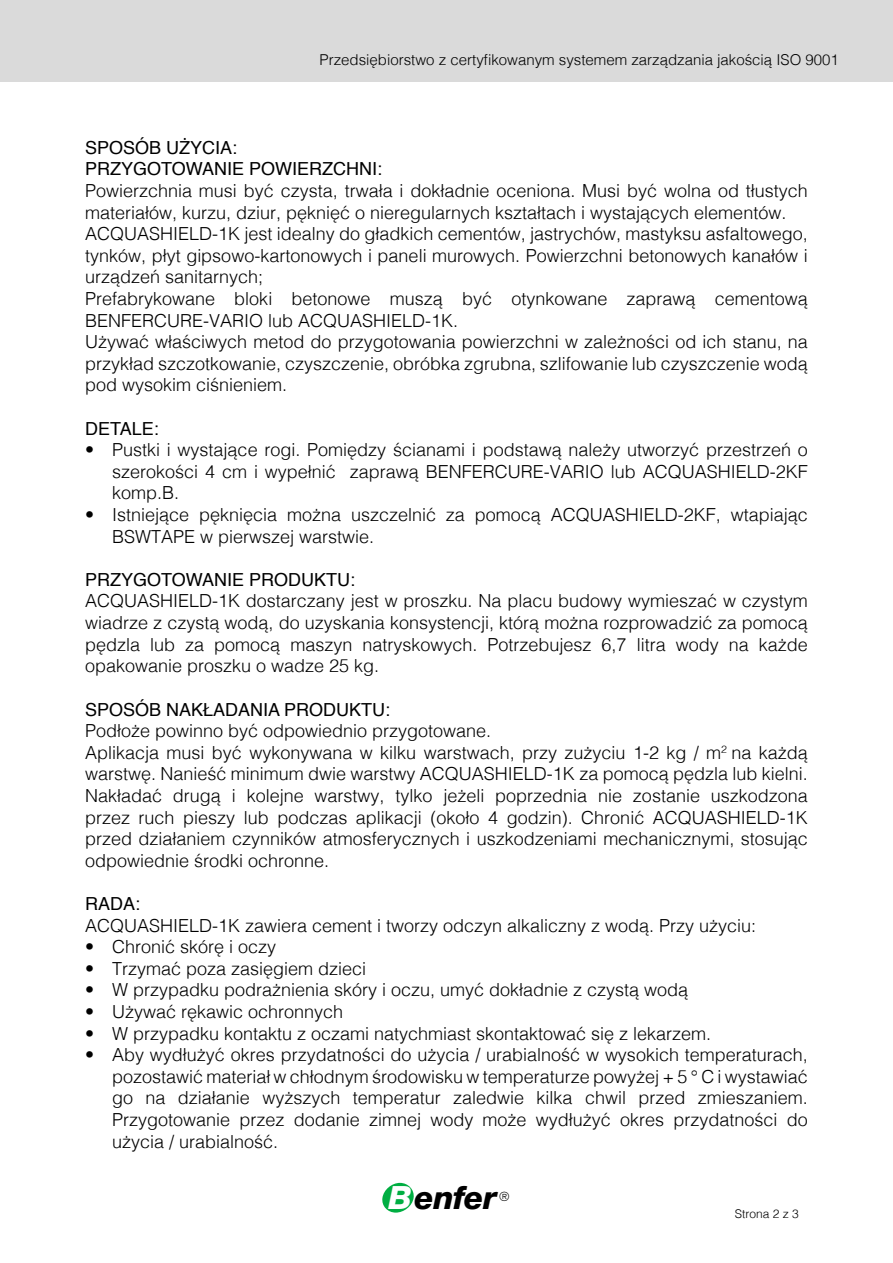
<style>
.page{position:relative;width:893px;height:1263px;background:#fff}
.page>*{position:absolute;margin:0;border:0;box-sizing:border-box;transform-origin:0 0}
.t1{font:italic 800 32.1px "Helvetica Neue";letter-spacing:-.02em;color:#000}
.t2{font:300 18px/21.6px "Helvetica";color:#000}
.t3{font:18px/21.6px "Helvetica";color:#000}
.t4{font:300 15px "Helvetica";color:#000}
.t5{font:300 12.15px "Futura";color:#000}
.t6{font:300 12px "Helvetica";color:#000}
.s1{color:#fff}
</style>
<div class="page">
<div style="left:0;top:0;width:892px;height:82px;background:#dadada"></div>
<hr style="left:892px;top:0;width:1px;height:82px;background:#dadada">
<svg style="left:382px;top:1183px;width:32px;height:29px"></svg>
<p class="t4" style="left:320px;top:47px;width:521px">Przedsiębiorstwo z certyfikowanym systemem zarządzania jakością ISO 9001</p>
<p class="t3" style="left:85px;top:137px;width:299px">SPOSÓB UŻYCIA:<br>PRZYGOTOWANIE POWIERZCHNI:</p>
<p class="t2" style="left:85px;top:179px;width:724px">Powierzchnia musi być czysta, trwała i dokładnie oceniona. Musi być wolna od tłustych materiałów, kurzu, dziur, pęknięć o nieregularnych kształtach i wystających elementów.<br>ACQUASHIELD-1K jest idealny do gładkich cementów, jastrychów, mastyksu asfaltowego, tynków, płyt gipsowo-kartonowych i paneli murowych. Powierzchni betonowych kanałów i urządzeń sanitarnych;<br>Prefabrykowane bloki betonowe muszą być otynkowane zaprawą cementową BENFERCURE-VARIO lub ACQUASHIELD-1K.<br>Używać właściwych metod do przygotowania powierzchni w zależności od ich stanu, na przykład szczotkowanie, czyszczenie, obróbka zgrubna, szlifowanie lub czyszczenie wodą pod wysokim ciśnieniem.</p>
<p class="t3" style="left:85px;top:418px;width:75px">DETALE:</p>
<p class="t2" style="left:112px;top:438px;width:697px;text-align:justify;text-indent:-27px">• Pustki i wystające rogi. Pomiędzy ścianami i podstawą należy utworzyć przestrzeń o szerokości 4 cm i wypełnić zaprawą BENFERCURE-VARIO lub ACQUASHIELD-2KF komp.B.</p>
<p class="t2" style="left:112px;top:503px;width:697px;text-indent:-27px">• Istniejące pęknięcia można uszczelnić za pomocą ACQUASHIELD-2KF, wtapiając<br>BSWTAPE w pierwszej warstwie.</p>
<p class="t3" style="left:85px;top:569px;width:272px">PRZYGOTOWANIE PRODUKTU:</p>
<p class="t2" style="left:85px;top:589px;width:724px;text-align:justify">ACQUASHIELD-1K dostarczany jest w proszku. Na placu budowy wymieszać w czystym wiadrze z czystą wodą, do uzyskania konsystencji, którą można rozprowadzić za pomocą pędzla lub za pomocą maszyn natryskowych. Potrzebujesz 6,7 litra wody na każde opakowanie proszku o wadze 25 kg.</p>
<p class="t3" style="left:85px;top:699px;width:307px">SPOSÓB NAKŁADANIA PRODUKTU:</p>
<p class="t2" style="left:85px;top:719px;width:724px">Podłoże powinno być odpowiednio przygotowane.<br>Aplikacja musi być wykonywana w kilku warstwach, przy zużyciu 1-2 kg / m<sup>2</sup> na każdą warstwę. Nanieść minimum dwie warstwy ACQUASHIELD-1K za pomocą pędzla lub kielni.<br>Nakładać drugą i kolejne warstwy, tylko jeżeli poprzednia nie zostanie uszkodzona przez ruch pieszy lub podczas aplikacji (około 4 godzin). Chronić ACQUASHIELD-1K przed działaniem czynników atmosferycznych i uszkodzeniami mechanicznymi, stosując odpowiednie środki ochronne.</p>
<p class="t3" style="left:85px;top:893px;width:57px">RADA:</p>
<p class="t2" style="left:85px;top:913px;width:673px">ACQUASHIELD-1K zawiera cement i tworzy odczyn alkaliczny z wodą. Przy użyciu:</p>
<p class="t2" style="left:85px;top:935px;width:193px">• Chronić skórę i oczy</p>
<p class="t2" style="left:85px;top:956px;width:283px">• Trzymać poza zasięgiem dzieci</p>
<p class="t2" style="left:85px;top:978px;width:605px">• W przypadku podrażnienia skóry i oczu, umyć dokładnie z czystą wodą</p>
<p class="t2" style="left:85px;top:999px;width:260px">• Używać rękawic ochronnych</p>
<p class="t2" style="left:85px;top:1021px;width:628px">• W przypadku kontaktu z oczami natychmiast skontaktować się z lekarzem.</p>
<p class="t2" style="left:112px;top:1043px;width:697px;text-align:justify;text-indent:-27px">• Aby wydłużyć okres przydatności do użycia / urabialność w wysokich temperaturach, pozostawić materiał w chłodnym środowisku w temperaturze powyżej + 5 ° C i wystawiać go na działanie wyższych temperatur zaledwie kilka chwil przed zmieszaniem.<br>Przygotowanie przez dodanie zimnej wody może wydłużyć okres przydatności do użycia / urabialność.</p>
<h1 class="t1" style="left:389px;top:1179px;width:110px"><span class="s1">B</span>enfer</h1>
<p class="t5" style="left:499px;top:1189px;width:11px">®</p>
<p class="t6" style="left:735px;top:1203px;width:66px">Strona 2 z 3</p>
</div>
